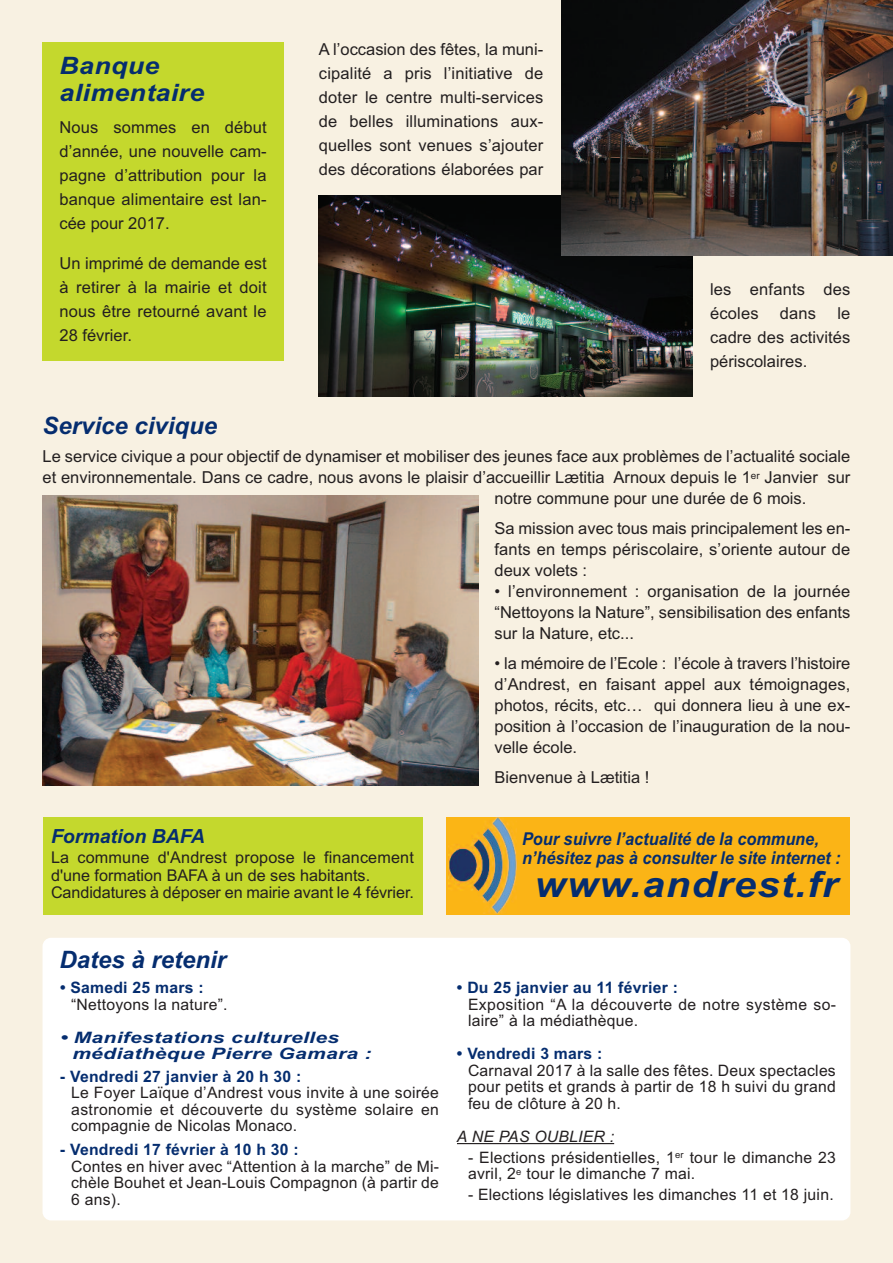
<style>
.page{position:relative;width:893px;height:1263px;background:#f8f1e2}
.page>*{position:absolute;margin:0;border:0;box-sizing:border-box;transform-origin:0 0}
.t1{font:italic 700 36px "Arial";letter-spacing:.03em;color:#052d6f;scale:1.11 1}
.t2{font:italic 700 24px "Arial";color:#052d6f}
.t3{font:italic 700 24px/27px "Arial";color:#052d6f;scale:1.11 1}
.t4{font:italic 700 19.5px "Arial";color:#052d6f}
.t5{font:italic 700 17.7px/19.5px "Arial";color:#052d6f;scale:.92 1}
.t6{font:16.5px/24px "Arial";color:#231f20;text-align:justify}
.t7{font:16.2px/17.2px "Arial";color:#231f20}
.t8{font:15.75px/16.5px "Arial";letter-spacing:.015em;color:#231f20;text-align:justify}
.t9{font:700 15.75px "Arial";letter-spacing:.015em;color:#052d6f}
.t10{font:italic 700 15.75px/16.5px "Arial";letter-spacing:.015em;color:#052d6f;scale:1.33 1}
.t11{font:italic 15.75px "Arial";letter-spacing:.015em;color:#231f20}
</style>
<div class="page">
<div style="left:43px;top:43px;width:241px;height:318px;background:#c4d82d"></div>
<div style="left:43px;top:938px;width:807px;height:282px;background:#fff;border-radius:9px"></div>
<hr style="left:457px;top:1143px;width:157px;height:1px;background:#231f20">
<div style="left:446px;top:817px;width:404px;height:98px;background:#fbb416"></div>
<img style="left:449px;top:818px;width:67px;height:96px">
<img style="left:319px;top:196px;width:373px;height:201px">
<img style="left:561px;top:0;width:332px;height:256px">
<img style="left:43px;top:496px;width:435px;height:289px">
<div style="left:43px;top:817px;width:379px;height:98px;background:#c4d82d"></div>
<h2 class="t3" style="left:60px;top:53px;width:132px">Banque alimentaire</h2>
<p class="t6" style="left:60px;top:115px;width:209px">Nous sommes en début d’année, une nouvelle cam&shy;pagne d’attribution pour la banque alimentaire est lan&shy;cée pour 2017.</p>
<p class="t6" style="left:60px;top:252px;width:209px">Un imprimé de demande est à retirer à la mairie et doit nous être retourné avant le 28 février.</p>
<p class="t6" style="left:319px;top:37px;width:226px">A l’occasion des fêtes, la muni&shy;cipalité a pris l’initiative de doter le centre multi-services de belles illuminations aux&shy;quelles sont venues s’ajouter des décorations élaborées par</p>
<p class="t6" style="left:710px;top:277px;width:142px">les enfants des écoles</p>
<p class="t6" style="left:710px;top:301px;width:142px;text-indent:127px">le cadre des activités périscolaires.</p>
<p class="t6" style="left:780px;top:301px;width:38px">dans</p>
<h2 class="t2" style="left:43px;top:412px;width:176px">Service civique</h2>
<p class="t6" style="left:43px;top:445px;width:809px">Le service civique a pour objectif de dynamiser et mobiliser des jeunes face aux problèmes de l’actualité sociale</p>
<p class="t6" style="left:43px;top:466px;width:809px">et environnementale. Dans ce cadre, nous avons le plaisir d’accueillir Lætitia Arnoux depuis le 1<sup>er</sup> Janvier sur</p>
<p class="t6" style="left:494px;top:487px;width:313px">notre commune pour une durée de 6 mois.</p>
<p class="t6" style="left:495px;top:518px;width:357px;line-height:21px">Sa mission avec tous mais principalement les en&shy;fants en temps périscolaire, s’oriente autour de deux volets :</p>
<p class="t6" style="left:494px;top:581px;width:357px;line-height:21px">• l’environnement : organisation de la journée “Nettoyons la Nature”, sensibilisation des enfants sur la Nature, etc...</p>
<p class="t6" style="left:494px;top:653px;width:357px;line-height:21px">• la mémoire de l’Ecole : l’école à travers l’histoire d’Andrest, en faisant appel aux témoignages, photos, récits, etc… qui donnera lieu à une ex&shy;position à l’occasion de l’inauguration de la nou&shy;velle école.</p>
<p class="t6" style="left:494px;top:766px;width:157px">Bienvenue à Lætitia !</p>
<p class="t4" style="left:51px;top:825px;width:155px">Formation BAFA</p>
<p class="t7" style="left:51px;top:849px;width:364px">La commune d'Andrest propose le financement d'une formation BAFA à un de ses habitants.<br>Candidatures à déposer en mairie avant le 4 février.</p>
<p class="t5" style="left:522px;top:829px;width:348px">Pour suivre l’actualité de la commune, n’hésitez pas à consulter le site internet :</p>
<h1 class="t1" style="left:535px;top:864px;width:274px">www.andrest.fr</h1>
<h2 class="t2" style="left:60px;top:946px;width:168px">Dates à retenir</h2>
<p class="t9" style="left:60px;top:978px;width:145px">• Samedi 25 mars :</p>
<p class="t8" style="left:71px;top:996px;width:158px">“Nettoyons la nature”.</p>
<p class="t10" style="left:72px;top:1029px;width:226px;text-indent:-12px">• Manifestations culturelles médiathèque Pierre Gamara :</p>
<p class="t9" style="left:60px;top:1067px;width:243px">- Vendredi 27 janvier à 20 h 30 :</p>
<p class="t8" style="left:71px;top:1084px;width:369px">Le Foyer Laïque d’Andrest vous invite à une soirée astronomie et découverte du système solaire en compagnie de Nicolas Monaco.</p>
<p class="t9" style="left:60px;top:1140px;width:240px">- Vendredi 17 février à 10 h 30 :</p>
<p class="t8" style="left:71px;top:1158px;width:370px">Contes en hiver avec “Attention à la marche” de Mi&shy;chèle Bouhet et Jean-Louis Compagnon (à partir de 6 ans).</p>
<p class="t9" style="left:457px;top:978px;width:222px">• Du 25 janvier au 11 février :</p>
<p class="t8" style="left:468px;top:996px;width:370px">Exposition “A la découverte de notre système so&shy;laire” à la médiathèque.</p>
<p class="t9" style="left:457px;top:1044px;width:147px">• Vendredi 3 mars :</p>
<p class="t8" style="left:468px;top:1062px;width:369px">Carnaval 2017 à la salle des fêtes. Deux spectacles pour petits et grands à partir de 18 h suivi du grand feu de clôture à 20 h.</p>
<p class="t11" style="left:457px;top:1127px;width:159px">A NE PAS OUBLIER :</p>
<p class="t8" style="left:468px;top:1149px;width:369px">- Elections présidentielles, 1<sup>er</sup> tour le dimanche 23 avril, 2<sup>e</sup> tour le dimanche 7 mai.</p>
<p class="t8" style="left:468px;top:1186px;width:367px">- Elections législatives les dimanches 11 et 18 juin.</p>
</div>
